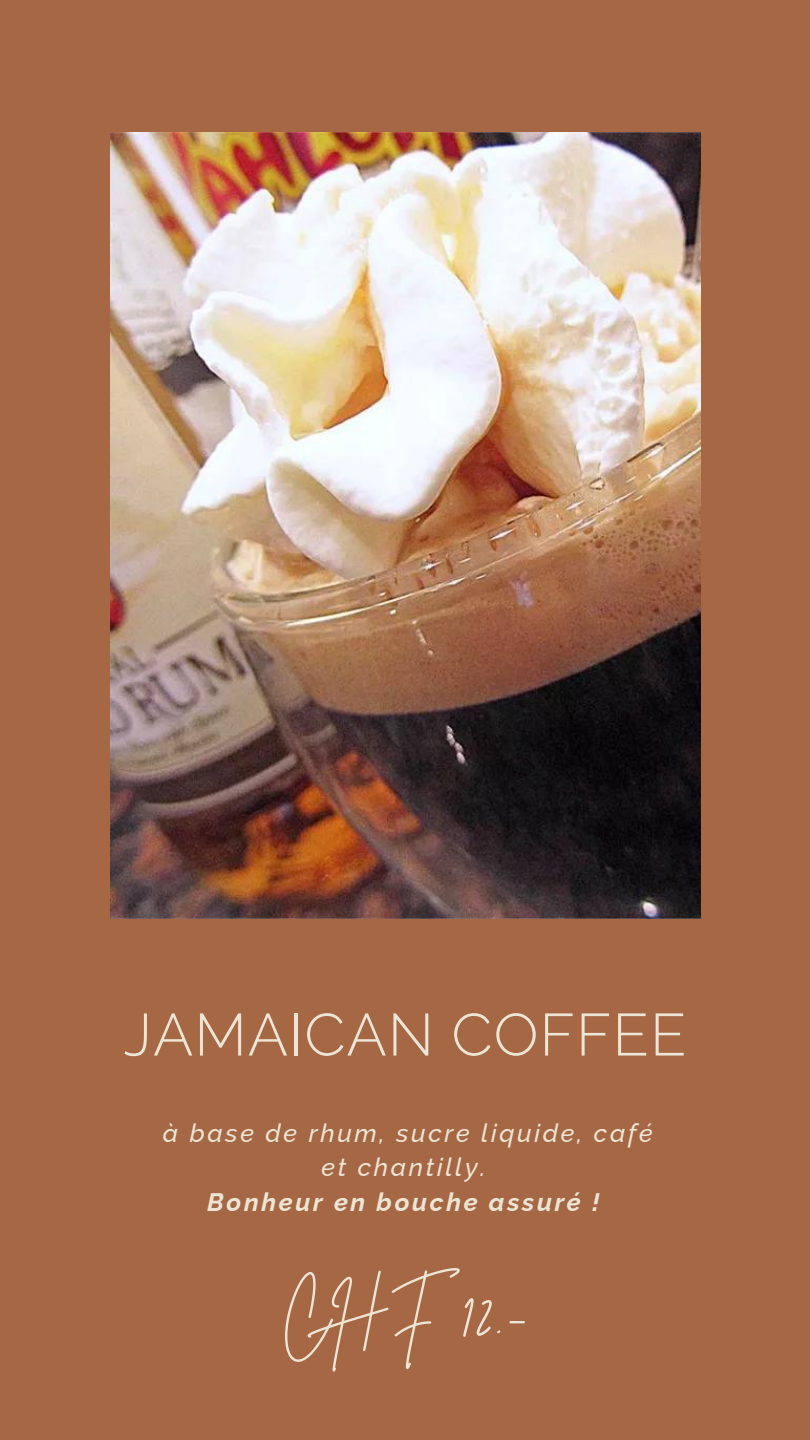
<style>
.page{position:relative;width:810px;height:1440px;background:#a56744}
.page>*{position:absolute;margin:0;border:0;box-sizing:border-box;transform-origin:0 0}
.t1{font:62.2px "Brittany Signature";color:#ede5d5}
.t2{font:300 59.3px "Raleway";letter-spacing:.02em;color:#ede5d5}
.t3{font:italic 500 25.4px "Raleway";letter-spacing:.105em;color:#ede5d5}
.t4{font:italic 700 25.4px "Raleway";letter-spacing:.105em;color:#ede5d5}
</style>
<div class="page">
<img style="left:110px;top:132px;width:590px;height:787px">
<p class="t2" style="left:124px;top:1000px;width:564px">JAMAICAN COFFEE</p>
<p class="t3" style="left:163px;top:1118px;width:491px">à base de rhum, sucre liquide, café</p>
<p class="t3" style="left:321px;top:1153px;width:165px">et chantilly.</p>
<p class="t4" style="left:207px;top:1187px;width:394px">Bonheur en bouche assuré !</p>
<p class="t1" style="left:282px;top:1274px;width:248px">CHF 12.-</p>
</div>
